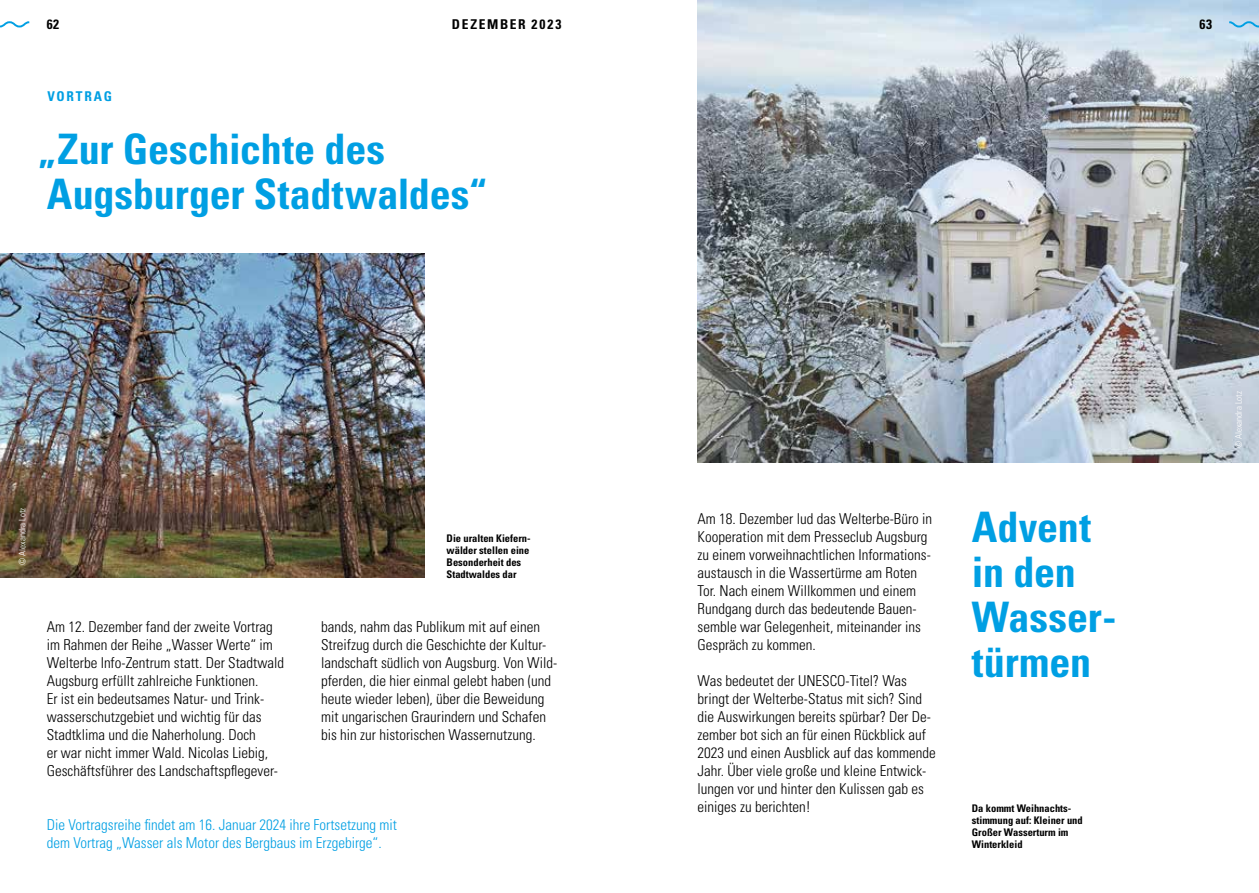
<style>
.page{position:relative;width:1259px;height:893px;background:#fff}
.page>*{position:absolute;margin:0;border:0;box-sizing:border-box;transform-origin:0 0}
.t1{font:700 condensed 42px/45px "Univers LT Std";letter-spacing:-.005em;color:#009fe3}
.t2{font:300 condensed 15px/18px "Univers LT Std";color:#000}
.t3{font:300 condensed 15px/18px "Univers LT Std";color:#009fe3}
.t4{font:700 condensed 13.5px "Univers LT Std";letter-spacing:.125em;color:#000}
.t5{font:700 condensed 13.5px "Univers LT Std";letter-spacing:.125em;color:#009fe3}
.t6{font:700 condensed 10.5px/12px "Univers LT Std";color:#000}
.t7{font:300 condensed 9px "Univers LT Std";color:#fff}
</style>
<div class="page">
<img style="left:0;top:254px;width:424px;height:324px">
<img style="left:697px;top:0;width:562px;height:462px">
<svg style="left:0;top:21px;width:30px;height:7px"></svg>
<svg style="left:1227px;top:20px;width:32px;height:8px"></svg>
<p class="t4" style="left:452px;top:16px;width:111px">DEZEMBER 2023</p>
<p class="t4" style="left:47px;top:16px;width:14px">62</p>
<p class="t4" style="left:1199px;top:16px;width:14px">63</p>
<p class="t5" style="left:47px;top:88px;width:66px">VORTRAG</p>
<h1 class="t1" style="left:38px;top:126px;width:451px">„Zur Geschichte des<br>Augsburger Stadtwaldes“</h1>
<p class="t7" style="left:17px;top:565px;width:59px;rotate:-90deg">© Alexandra Lotz</p>
<p class="t6" style="left:446px;top:532px;width:85px">Die uralten Kiefern&shy;wälder stellen eine<br>Besonderheit des<br>Stadtwaldes dar</p>
<p class="t2" style="left:47px;top:617px;width:239px">Am 12. Dezember fand der zweite Vortrag im Rahmen der Reihe „Wasser Werte“ im Welterbe Info-Zentrum statt. Der Stadtwald Augsburg erfüllt zahlreiche Funktionen.<br>Er ist ein bedeutsames Natur- und Trink&shy;wasserschutzgebiet und wichtig für das Stadtklima und die Naherholung. Doch<br>er war nicht immer Wald. Nicolas Liebig, Geschäftsführer des Landschaftspflegever-</p>
<p class="t2" style="left:321px;top:617px;width:237px">bands, nahm das Publikum mit auf einen Streifzug durch die Geschichte der Kultur&shy;landschaft südlich von Augsburg. Von Wild&shy;pferden, die hier einmal gelebt haben (und heute wieder leben), über die Beweidung mit ungarischen Graurindern und Schafen bis hin zur historischen Wassernutzung.</p>
<p class="t3" style="left:47px;top:815px;width:352px">Die Vortragsreihe findet am 16. Januar 2024 ihre Fortsetzung mit dem Vortrag „Wasser als Motor des Bergbaus im Erzgebirge“.</p>
<p class="t2" style="left:697px;top:509px;width:236px">Am 18. Dezember lud das Welterbe-Büro in Kooperation mit dem Presseclub Augsburg zu einem vorweihnachtlichen Informations&shy;austausch in die Wassertürme am Roten Tor. Nach einem Willkommen und einem Rundgang durch das bedeutende Bauen&shy;semble war Gelegenheit, miteinander ins Gespräch zu kommen.</p>
<p class="t2" style="left:697px;top:671px;width:240px">Was bedeutet der UNESCO-Titel? Was bringt der Welterbe-Status mit sich? Sind die Auswirkungen bereits spürbar? Der De&shy;zember bot sich an für einen Rückblick auf 2023 und einen Ausblick auf das kommende Jahr. Über viele große und kleine Entwick&shy;lungen vor und hinter den Kulissen gab es einiges zu berichten!</p>
<h1 class="t1" style="left:972px;top:504px;width:146px">Advent in den<br>Wasser&shy;türmen</h1>
<p class="t6" style="left:972px;top:802px;width:112px">Da kommt Weihnachts&shy;stimmung auf: Kleiner und<br>Großer Wasserturm im<br>Winterkleid</p>
<p class="t7" style="left:1233px;top:448px;width:59px;rotate:-90deg">© Alexandra Lotz</p>
</div>
